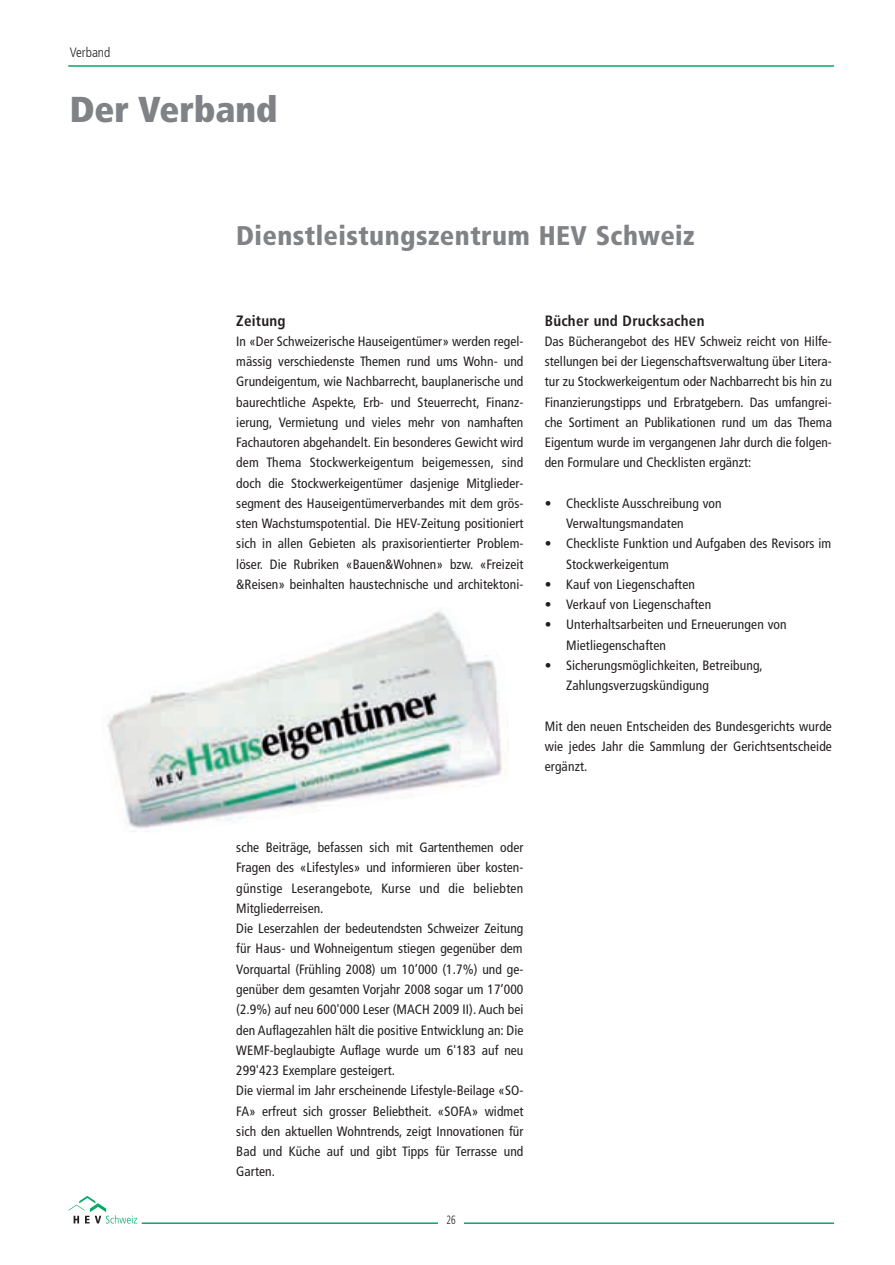
<style>
.page{position:relative;width:895px;height:1265px;background:#fff}
.page>*{position:absolute;margin:0;border:0;box-sizing:border-box;transform-origin:0 0}
.t1{font:900 condensed 36px "Frutiger";color:#808285}
.t2{font:900 condensed 27px "Frutiger";letter-spacing:.015em;color:#808285}
.t3{font:700 condensed 15px "Frutiger";letter-spacing:.015em;color:#231f20}
.t4{font:condensed 13.5px/20.2px "Frutiger";letter-spacing:.005em;color:#231f20}
.t5{font:300 condensed 13.5px "Frutiger";color:#231f20}
.t6{font:300 condensed 12px "Frutiger";color:#231f20;scale:.8 1}
</style>
<div class="page">
<hr style="left:68px;top:65px;width:766px;height:2px;background:#00ab67">
<svg style="left:68px;top:1196px;width:69px;height:27px"></svg>
<hr style="left:142px;top:1222px;width:691px;height:2px;background:#00ab67">
<div style="left:438px;top:1201px;width:26px;height:39px;background:#fff"></div>
<img style="left:107px;top:610px;width:401px;height:222px">
<p class="t5" style="left:70px;top:47px;width:42px">Verband</p>
<h1 class="t1" style="left:70px;top:95px;width:209px">Der Verband</h1>
<h2 class="t2" style="left:236px;top:224px;width:460px">Dienstleistungszentrum HEV Schweiz</h2>
<p class="t3" style="left:236px;top:314px;width:51px">Zeitung</p>
<p class="t4" style="left:236px;top:332px;width:289px;text-align:justify">In «Der Schweizerische Hauseigentümer» werden regel&shy;mässig verschiedenste Themen rund ums Wohn- und Grundeigentum, wie Nachbarrecht, bauplanerische und baurechtliche Aspekte, Erb- und Steuerrecht, Finanz - ierung, Vermietung und vieles mehr von namhaften Fach autoren abgehandelt. Ein besonderes Gewicht wird dem Thema Stockwerkeigentum beigemessen, sind doch die Stockwerkeigentümer dasjenige Mit glieder - seg ment des Hauseigentümerverbandes mit dem grös&shy;sten Wachstumspotential. Die HEV-Zeitung positioniert sich in allen Gebieten als praxisorientierter Problem - löser. Die Rubriken «Bauen&amp;Wohnen» bzw. «Freizeit &amp;Reisen» beinhalten haustechnische und architektoni-</p>
<p class="t3" style="left:544px;top:314px;width:161px">Bücher und Drucksachen</p>
<p class="t4" style="left:544px;top:332px;width:289px;text-align:justify">Das Bücherangebot des HEV Schweiz reicht von Hilfe - stellungen bei der Liegenschaftsverwaltung über Li te ra - tur zu Stockwerkeigentum oder Nachbarrecht bis hin zu Finanzierungstipps und Erbratgebern. Das umfang rei - che Sortiment an Publikationen rund um das Thema Eigen tum wurde im vergangenen Jahr durch die folgen&shy;den Formulare und Checklisten ergänzt:</p>
<p class="t4" style="left:566px;top:494px;width:157px;text-indent:-21px">• Checkliste Ausschreibung von<br>Verwaltungsmandaten</p>
<p class="t4" style="left:566px;top:535px;width:267px;text-indent:-21px">• Checkliste Funktion und Aufgaben des Revisors im<br>Stockwerkeigentum</p>
<p class="t4" style="left:544px;top:575px;width:152px">• Kauf von Liegenschaften</p>
<p class="t4" style="left:544px;top:595px;width:168px">• Verkauf von Liegenschaften</p>
<p class="t4" style="left:566px;top:616px;width:222px;text-indent:-21px">• Unterhaltsarbeiten und Erneuerungen von<br>Mietliegenschaften</p>
<p class="t4" style="left:566px;top:656px;width:198px;text-indent:-21px">• Sicherungsmöglichkeiten, Betreibung,<br>Zahlungsverzugskündigung</p>
<p class="t4" style="left:544px;top:717px;width:289px;text-align:justify">Mit den neuen Entscheiden des Bundesgerichts wurde wie jedes Jahr die Sammlung der Gerichtsentscheide ergänzt.</p>
<p class="t4" style="left:236px;top:838px;width:289px">sche Beiträge, befassen sich mit Gartenthemen oder Fragen des «Lifestyles» und informieren über kosten&shy;günstige Leserangebote, Kurse und die beliebten Mitgliederreisen.<br>Die Leserzahlen der bedeutendsten Schweizer Zeitung für Haus- und Wohneigentum stiegen gegenüber dem Vorquartal (Frühling 2008) um 10’000 (1.7%) und ge - genüber dem gesamten Vorjahr 2008 sogar um 17’000 (2.9%) auf neu 600'000 Leser (MACH 2009 II). Auch bei den Auflagezahlen hält die positive Entwicklung an: Die WEMF-beglaubigte Auflage wurde um 6'183 auf neu 299'423 Exemplare gesteigert.<br>Die viermal im Jahr erscheinende Lifestyle-Beilage «SO-FA» erfreut sich grosser Beliebtheit. «SOFA» wid met sich den aktuellen Wohntrends, zeigt Innova tionen für Bad und Küche auf und gibt Tipps für Terrasse und Garten.</p>
<p class="t6" style="left:446px;top:1215px;width:13px">26</p>
</div>
